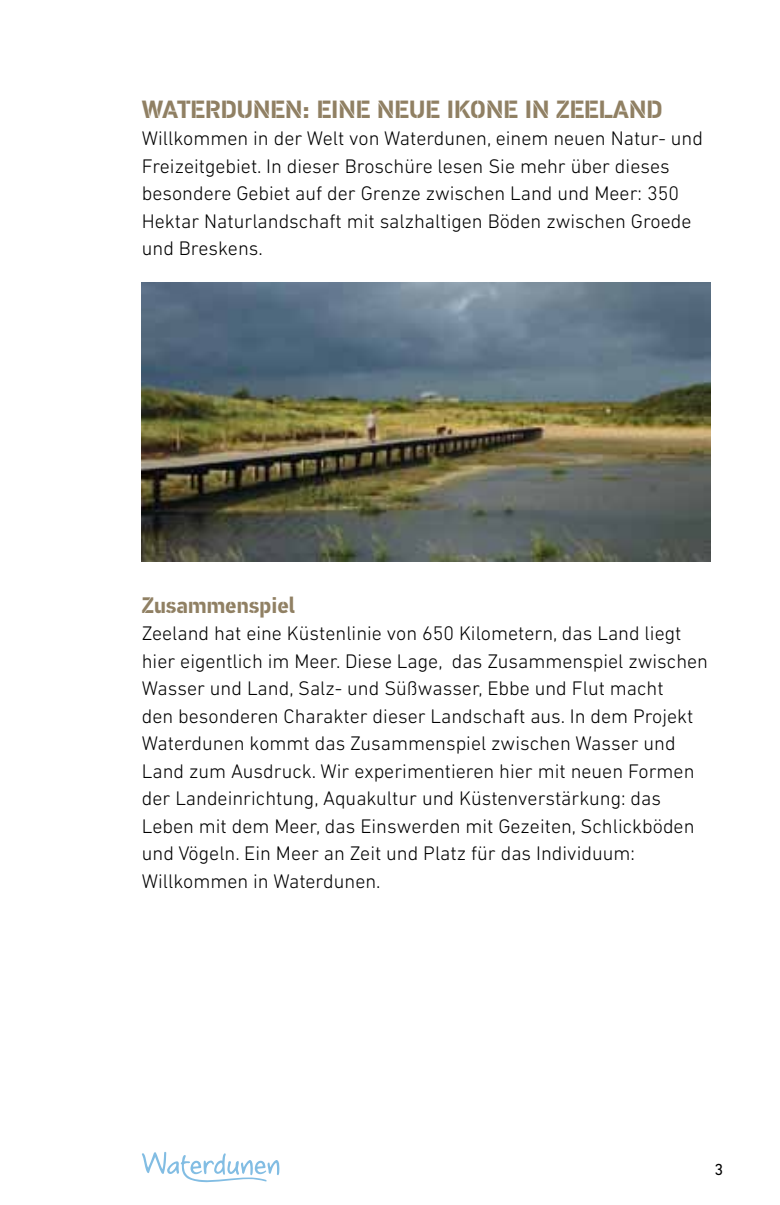
<style>
.page{position:relative;width:780px;height:1205px;background:#fff}
.page>*{position:absolute;margin:0;border:0;box-sizing:border-box;transform-origin:0 0}
.t1{font:700 25px "PF Din Stencil";color:#908063}
.t2{font:700 22.5px "PF Din Stencil";color:#908063}
.t3{font:300 20px/27.5px "DIN Next LT Pro";color:#000}
.t4{font:16.25px "DIN Next LT Pro";color:#000}
</style>
<div class="page">
<img style="left:142px;top:282px;width:568px;height:279px">
<svg style="left:142px;top:1152px;width:137px;height:31px"></svg>
<p class="t1" style="left:142px;top:94px;width:519px">WATERDUNEN: EINE NEUE IKONE IN ZEELAND</p>
<p class="t3" style="left:142px;top:124px;width:562px">Willkommen in der Welt von Waterdunen, einem neuen Natur- und Freizeitgebiet. In dieser Broschüre lesen Sie mehr über dieses besondere Gebiet auf der Grenze zwischen Land und Meer: 350<br>Hektar Naturlandschaft mit salzhaltigen Böden zwischen Groede und Breskens.</p>
<p class="t2" style="left:142px;top:591px;width:155px">ZUSAMMENSPIEL</p>
<p class="t3" style="left:142px;top:619px;width:567px">Zeeland hat eine Küstenlinie von 650 Kilometern, das Land liegt hier eigentlich im Meer. Diese Lage, das Zusammenspiel zwischen Wasser und Land, Salz- und Süßwasser, Ebbe und Flut macht<br>den besonderen Charakter dieser Landschaft aus. In dem Projekt Waterdunen kommt das Zusammenspiel zwischen Wasser und Land zum Ausdruck. Wir experimentieren hier mit neuen Formen der Landeinrichtung, Aquakultur und Küstenverstärkung: das Leben mit dem Meer, das Einswerden mit Gezeiten, Schlickböden und Vögeln. Ein Meer an Zeit und Platz für das Individuum:<br>Willkommen in Waterdunen.</p>
<p class="t4" style="left:714px;top:1160px;width:10px">3</p>
</div>
